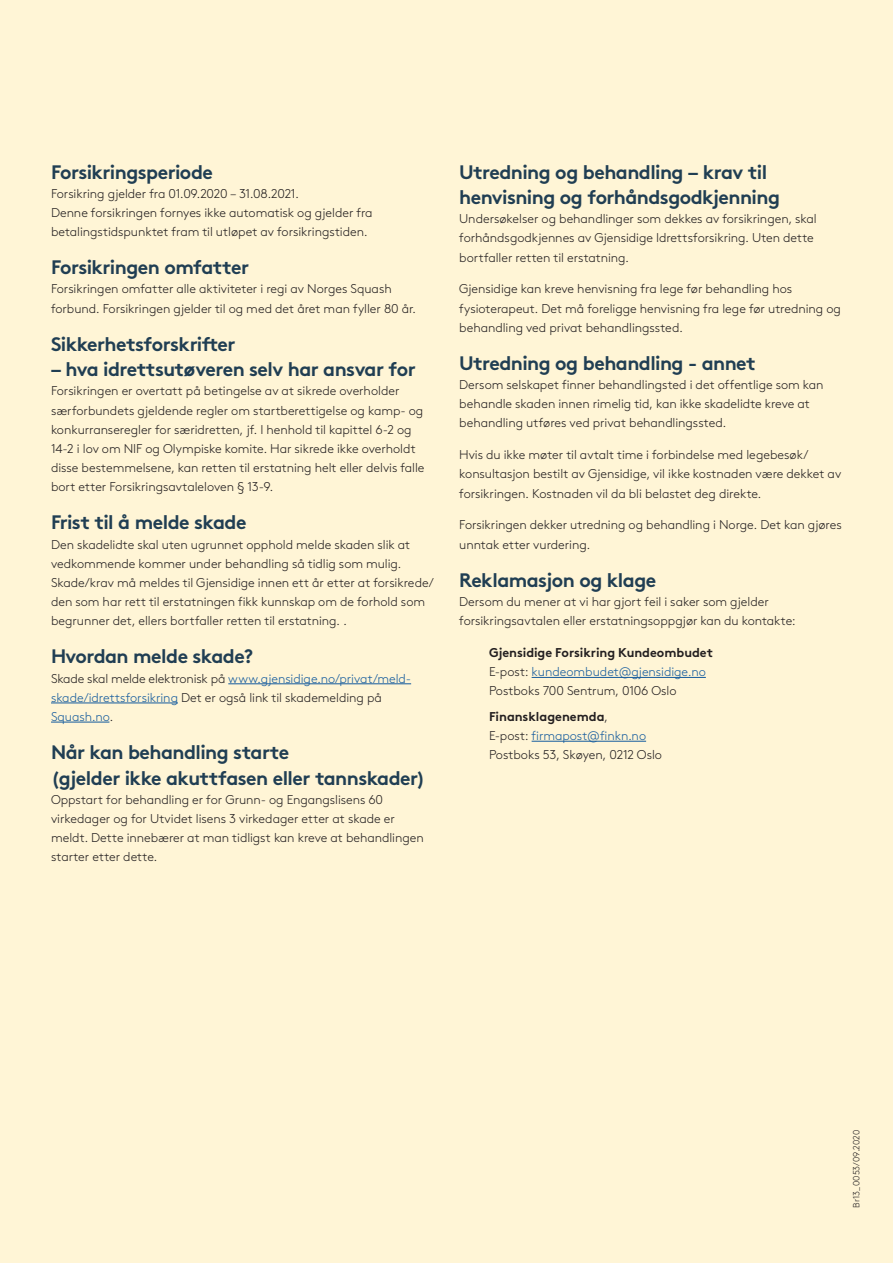
<style>
.page{position:relative;width:893px;height:1263px;background:#fff5d6}
.page>*{position:absolute;margin:0;border:0;box-sizing:border-box;transform-origin:0 0}
.Heading_03{font:700 19.5px/25.5px "Gjen Brown OT";letter-spacing:-.03em;color:#203e53}
.Brødtekst{font:300 12.75px/19.2px "Gjen Brown OT";color:#231f20}
.Punkter{font:300 12.75px/19.2px "Gjen Brown OT";letter-spacing:-.005em;color:#231f20}
.Brødtekst-2{font:300 12.75px/19.2px "Gjen Brown OT";letter-spacing:-.005em;color:#175d9e}
.t1{font:300 9px "Gjen Brown OT";letter-spacing:-.005em;color:#231f20}
.s1{color:#231f20}
.s2{font-weight:700}
.s3{color:#175d9e}
</style>
<div class="page">
<hr style="left:228px;top:683px;width:183px;height:1px;background:#175d9e">
<hr style="left:51px;top:702px;width:127px;height:1px;background:#175d9e">
<hr style="left:51px;top:721px;width:58px;height:1px;background:#175d9e">
<hr style="left:532px;top:677px;width:174px;height:1px;background:#175d9e">
<hr style="left:532px;top:741px;width:114px;height:1px;background:#175d9e">
<p class="Heading_03" style="left:51px;top:157px;width:163px">Forsikringsperiode</p>
<p class="Brødtekst" style="left:51px;top:183px;width:323px">Forsikring gjelder fra 01.09.2020 – 31.08.2021.<br>Denne forsikringen fornyes ikke automatisk og gjelder fra betalingstidspunktet fram til utløpet av forsikringstiden.</p>
<p class="Heading_03" style="left:51px;top:253px;width:199px">Forsikringen omfatter</p>
<p class="Brødtekst" style="left:51px;top:278px;width:367px">Forsikringen omfatter alle aktiviteter i regi av Norges Squash forbund. Forsikringen gjelder til og med det året man fyller 80 år.</p>
<p class="Heading_03" style="left:51px;top:329px;width:186px">Sikkerhetsforskrifter</p>
<p class="Heading_03" style="left:51px;top:355px;width:366px">– hva idrettsutøveren selv har ansvar for</p>
<p class="Brødtekst" style="left:51px;top:381px;width:375px">Forsikringen er overtatt på betingelse av at sikrede overholder særforbundets gjeldende regler om startberettigelse og kamp- og konkurranseregler for særidretten, jf. I henhold til kapittel 6-2 og 14-2 i lov om NIF og Olympiske komite. Har sikrede ikke overholdt disse bestemmelsene, kan retten til erstatning helt eller delvis falle bort etter Forsikringsavtaleloven § 13-9.</p>
<p class="Heading_03" style="left:51px;top:508px;width:197px">Frist til å melde skade</p>
<p class="Brødtekst" style="left:51px;top:534px;width:384px">Den skadelidte skal uten ugrunnet opphold melde skaden slik at vedkommende kommer under behandling så tidlig som mulig.<br>Skade/krav må meldes til Gjensidige innen ett år etter at forsikrede/ den som har rett til erstatningen fikk kunnskap om de forhold som begrunner det, ellers bortfaller retten til erstatning. .</p>
<p class="Heading_03" style="left:51px;top:642px;width:204px">Hvordan melde skade?</p>
<p class="Brødtekst-2" style="left:51px;top:668px;width:362px"><span class="s1">Skade skal melde elektronisk på</span> www.gjensidige.no/privat/meld&shy;skade/idrettsforsikring <span class="s1">Det er også link til skademelding på<br></span>Squash.no<span class="s1">.</span></p>
<p class="Heading_03" style="left:51px;top:737px;width:240px">Når kan behandling starte</p>
<p class="Heading_03" style="left:51px;top:763px;width:376px">(gjelder ikke akuttfasen eller tannskader)</p>
<p class="Brødtekst" style="left:51px;top:789px;width:374px">Oppstart for behandling er for Grunn- og Engangslisens 60 virkedager og for Utvidet lisens 3 virkedager etter at skade er meldt. Dette innebærer at man tidligst kan kreve at behandlingen starter etter dette.</p>
<p class="Heading_03" style="left:459px;top:157px;width:322px">Utredning og behandling – krav til henvisning og forhåndsgodkjenning</p>
<p class="Brødtekst" style="left:459px;top:208px;width:359px">Undersøkelser og behandlinger som dekkes av forsikringen, skal forhåndsgodkjennes av Gjensidige Idrettsforsikring. Uten dette bortfaller retten til erstatning.</p>
<p class="Brødtekst" style="left:459px;top:278px;width:383px">Gjensidige kan kreve henvisning fra lege før behandling hos fysioterapeut. Det må foreligge henvisning fra lege før utredning og behandling ved privat behandlingssted.</p>
<p class="Heading_03" style="left:459px;top:348px;width:298px">Utredning og behandling - annet</p>
<p class="Brødtekst" style="left:459px;top:374px;width:366px">Dersom selskapet finner behandlingsted i det offentlige som kan behandle skaden innen rimelig tid, kan ikke skadelidte kreve at behandling utføres ved privat behandlingssted.</p>
<p class="Brødtekst" style="left:459px;top:444px;width:384px">Hvis du ikke møter til avtalt time i forbindelse med legebesøk/ konsultasjon bestilt av Gjensidige, vil ikke kostnaden være dekket av forsikringen. Kostnaden vil da bli belastet deg direkte.</p>
<p class="Brødtekst" style="left:459px;top:514px;width:384px">Forsikringen dekker utredning og behandling i Norge. Det kan gjøres unntak etter vurdering.</p>
<p class="Heading_03" style="left:459px;top:565px;width:199px">Reklamasjon og klage</p>
<p class="Brødtekst" style="left:459px;top:591px;width:338px">Dersom du mener at vi har gjort feil i saker som gjelder forsikringsavtalen eller erstatningsoppgjør kan du kontakte:</p>
<p class="Punkter" style="left:489px;top:642px;width:226px"><span class="s2">Gjensidige Forsikring Kundeombudet<br></span>E-post: <span class="s3">kundeombudet@gjensidige.no<br></span>Postboks 700 Sentrum, 0106 Oslo</p>
<p class="Punkter" style="left:489px;top:706px;width:175px"><span class="s2">Finansklagenemda</span>,<br>E-post: <span class="s3">firmapost@finkn.no<br></span>Postboks 53, Skøyen, 0212 Oslo</p>
<p class="t1" style="left:850px;top:1207px;width:79px;rotate:-90deg">Br13_0053/09.2020</p>
</div>
